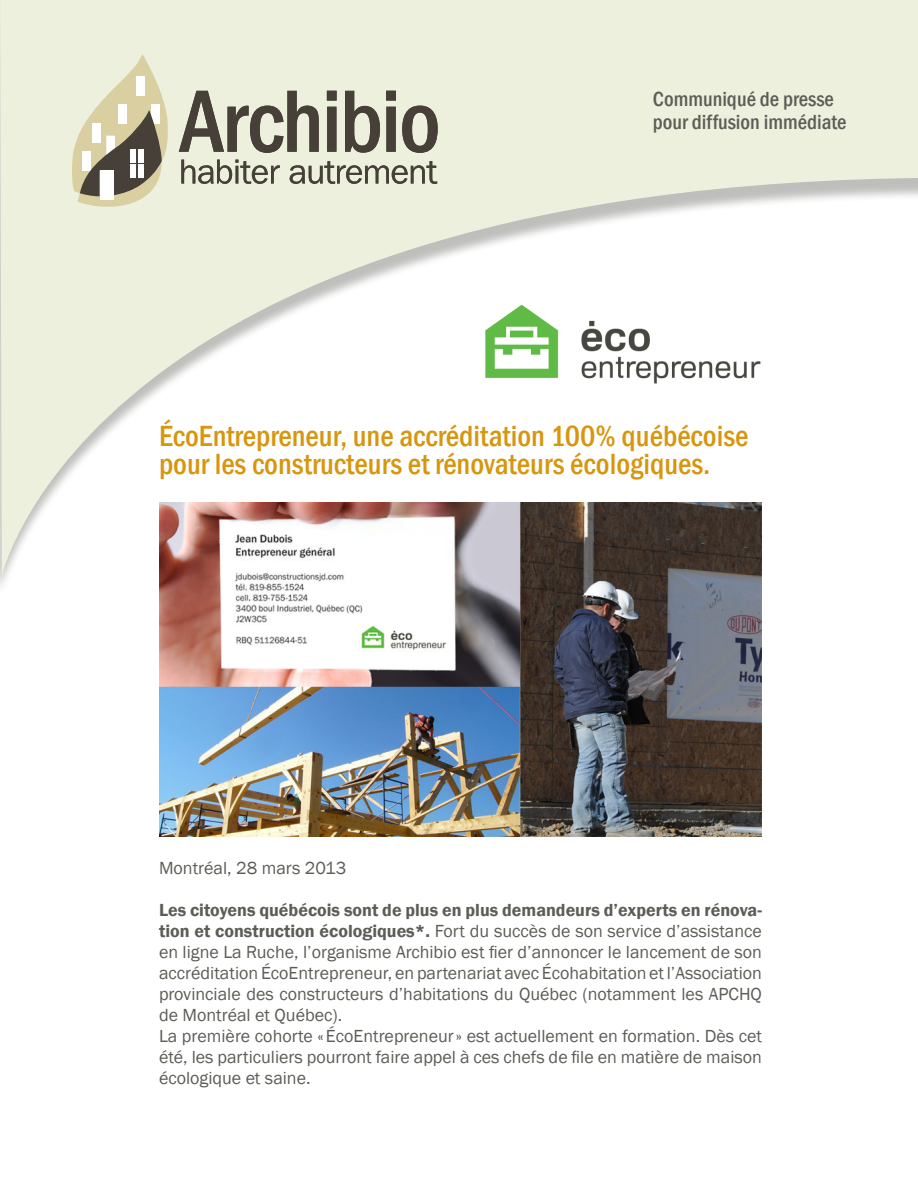
<style>
.page{position:relative;width:918px;height:1188px;background:#fff}
.page>*{position:absolute;margin:0;border:0;box-sizing:border-box;transform-origin:0 0}
.titre{font:500 condensed 30px/28.5px "Franklin Gothic";color:#d8950e}
.titre-2{font:500 condensed 21px/22.5px "Franklin Gothic";color:#5c5d56}
.texte{font:18px/21px "Franklin Gothic";color:#5c5d56;text-align:justify}
.s1{font-weight:600}
</style>
<div class="page">
<svg style="left:0;top:0;width:918px;height:576px;fill:#edf0dd"></svg>
<svg style="left:181px;top:160px;width:99px;height:24px;background:#b1b0a1"></svg>
<svg style="left:290px;top:161px;width:147px;height:23px;background:#b2b2a3"></svg>
<svg style="left:179px;top:91px;width:140px;height:62px;background:#a5a495"></svg>
<svg style="left:327px;top:91px;width:10px;height:61px"></svg>
<svg style="left:345px;top:91px;width:35px;height:62px;background:#929083"></svg>
<svg style="left:386px;top:91px;width:10px;height:61px"></svg>
<svg style="left:402px;top:106px;width:36px;height:47px;background:#8c897d"></svg>
<svg style="left:71px;top:54px;width:97px;height:154px;background:#c6c1a8"></svg>
<div style="left:100px;top:171px;width:14px;height:29px;background:#fff"></div>
<div style="left:130px;top:164px;width:6px;height:14px;background:#fff"></div>
<div style="left:138px;top:164px;width:6px;height:14px;background:#fff"></div>
<div style="left:130px;top:149px;width:6px;height:13px;background:#fff"></div>
<div style="left:138px;top:149px;width:6px;height:13px;background:#fff"></div>
<img style="left:159px;top:502px;width:603px;height:335px">
<img style="left:485px;top:304px;width:277px;height:81px">
<p class="titre-2" style="left:653px;top:88px;width:195px">Communiqué de presse pour diffusion immédiate</p>
<p class="titre" style="left:159px;top:421px;width:591px">ÉcoEntrepreneur, une accréditation 100% québécoise pour les constructeurs et rénovateurs écologiques.</p>
<p class="texte" style="left:159px;top:858px;width:189px">Montréal, 28 mars 2013</p>
<p class="texte" style="left:159px;top:900px;width:605px"><span class="s1">Les citoyens québécois sont de plus en plus demandeurs d’experts en rénova&shy;tion et construction écologiques*.</span> Fort du succès de son service d’assistance en ligne La Ruche, l’organisme Archibio est fier d’annoncer le lancement de son accréditation ÉcoEntrepreneur, en partenariat avec Écohabitation et l’Association provinciale des constructeurs d’habitations du Québec (notamment les APCHQ de Montréal et Québec).</p>
<p class="texte" style="left:159px;top:1026px;width:604px">La première cohorte «ÉcoEntrepreneur» est actuellement en formation. Dès cet été, les particuliers pourront faire appel à ces chefs de file en matière de maison écologique et saine.</p>
</div>
